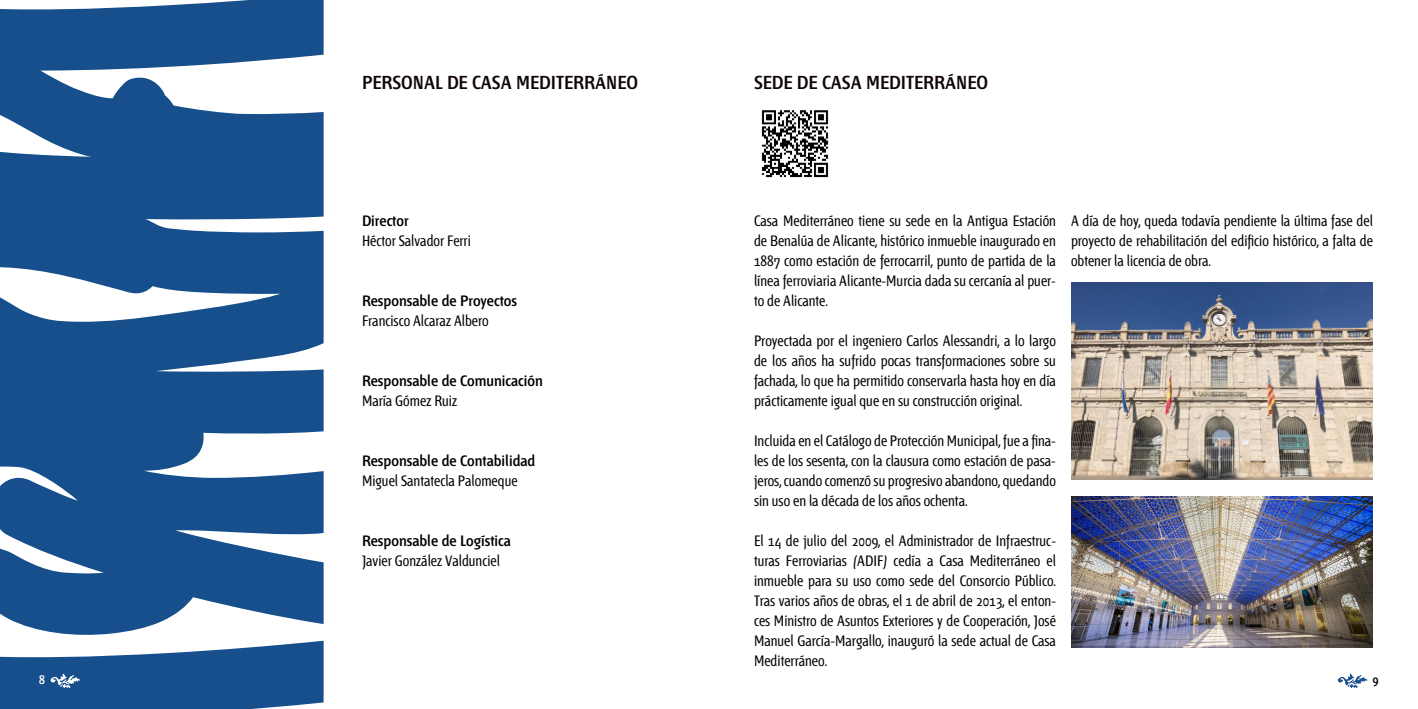
<style>
.page{position:relative;width:1418px;height:709px;background:#fff}
.page>*{position:absolute;margin:0;border:0;box-sizing:border-box;transform-origin:0 0}
.t1{font:600 18.75px "Fontana ND Cc Os F";color:#100506}
.t2{font:15px/20px "Fontana ND Cc Os F";color:#000;text-align:justify}
.t3{font:600 15px "Fontana ND Cc Os F";color:#000}
.t4{font:600 12.5px "Fontana ND Cc Os F";color:#fff}
.t5{font:600 12.5px "Fontana ND Cc Os F";color:#000}
</style>
<div class="page">
<svg style="left:0;top:0;width:323px;height:709px;fill:#164f8c"></svg>
<img style="left:1071px;top:282px;width:301px;height:197px">
<img style="left:1071px;top:496px;width:301px;height:151px">
<img style="left:761px;top:110px;width:68px;height:68px">
<svg style="left:1337px;top:673px;width:30px;height:15px"></svg>
<svg style="left:50px;top:673px;width:30px;height:15px"></svg>
<p class="t1" style="left:362px;top:74px;width:278px">PERSONAL DE CASA MEDITERRÁNEO</p>
<p class="t3" style="left:362px;top:214px;width:48px">Director</p>
<p class="t2" style="left:362px;top:231px;width:110px">Héctor Salvador Ferri</p>
<p class="t3" style="left:362px;top:294px;width:156px">Responsable de Proyectos</p>
<p class="t2" style="left:362px;top:311px;width:128px">Francisco Alcaraz Albero</p>
<p class="t3" style="left:362px;top:373px;width:182px">Responsable de Comunicación</p>
<p class="t2" style="left:362px;top:391px;width:97px">María Gómez Ruiz</p>
<p class="t3" style="left:362px;top:453px;width:175px">Responsable de Contabilidad</p>
<p class="t2" style="left:362px;top:471px;width:157px">Miguel Santatecla Palomeque</p>
<p class="t3" style="left:362px;top:533px;width:150px">Responsable de Logística</p>
<p class="t2" style="left:362px;top:551px;width:140px">Javier González Valdunciel</p>
<p class="t1" style="left:754px;top:74px;width:236px">SEDE DE CASA MEDITERRÁNEO</p>
<p class="t2" style="left:754px;top:211px;width:303px">Casa Mediterráneo tiene su sede en la Antigua Estación de Benalúa de Alicante, histórico inmueble inaugurado en 1887 como estación de ferrocarril, punto de partida de la línea ferroviaria Alicante-Murcia dada su cercanía al puer&shy;to de Alicante.</p>
<p class="t2" style="left:754px;top:331px;width:303px">Proyectada por el ingeniero Carlos Alessandri, a lo largo de los años ha sufrido pocas transformaciones sobre su fachada, lo que ha permitido conservarla hasta hoy en día prácticamente igual que en su construcción original.</p>
<p class="t2" style="left:754px;top:431px;width:303px">Incluida en el Catálogo de Protección Municipal, fue a fina&shy;les de los sesenta, con la clausura como estación de pasa&shy;jeros, cuando comenzó su progresivo abandono, quedando sin uso en la década de los años ochenta.</p>
<p class="t2" style="left:754px;top:531px;width:303px">El 14 de julio del 2009, el Administrador de Infraestruc&shy;turas Ferroviarias (ADIF) cedía a Casa Mediterráneo el inmueble para su uso como sede del Consorcio Público.<br>Tras varios años de obras, el 1 de abril de 2013, el enton&shy;ces Ministro de Asuntos Exteriores y de Cooperación, José Manuel García-Margallo, inauguró la sede actual de Casa Mediterráneo.</p>
<p class="t2" style="left:1070px;top:211px;width:303px">A día de hoy, queda todavía pendiente la última fase del proyecto de rehabilitación del edificio histórico, a falta de obtener la licencia de obra.</p>
<p class="t4" style="left:39px;top:673px;width:7px">8</p>
<p class="t5" style="left:1372px;top:673px;width:7px">9</p>
</div>
